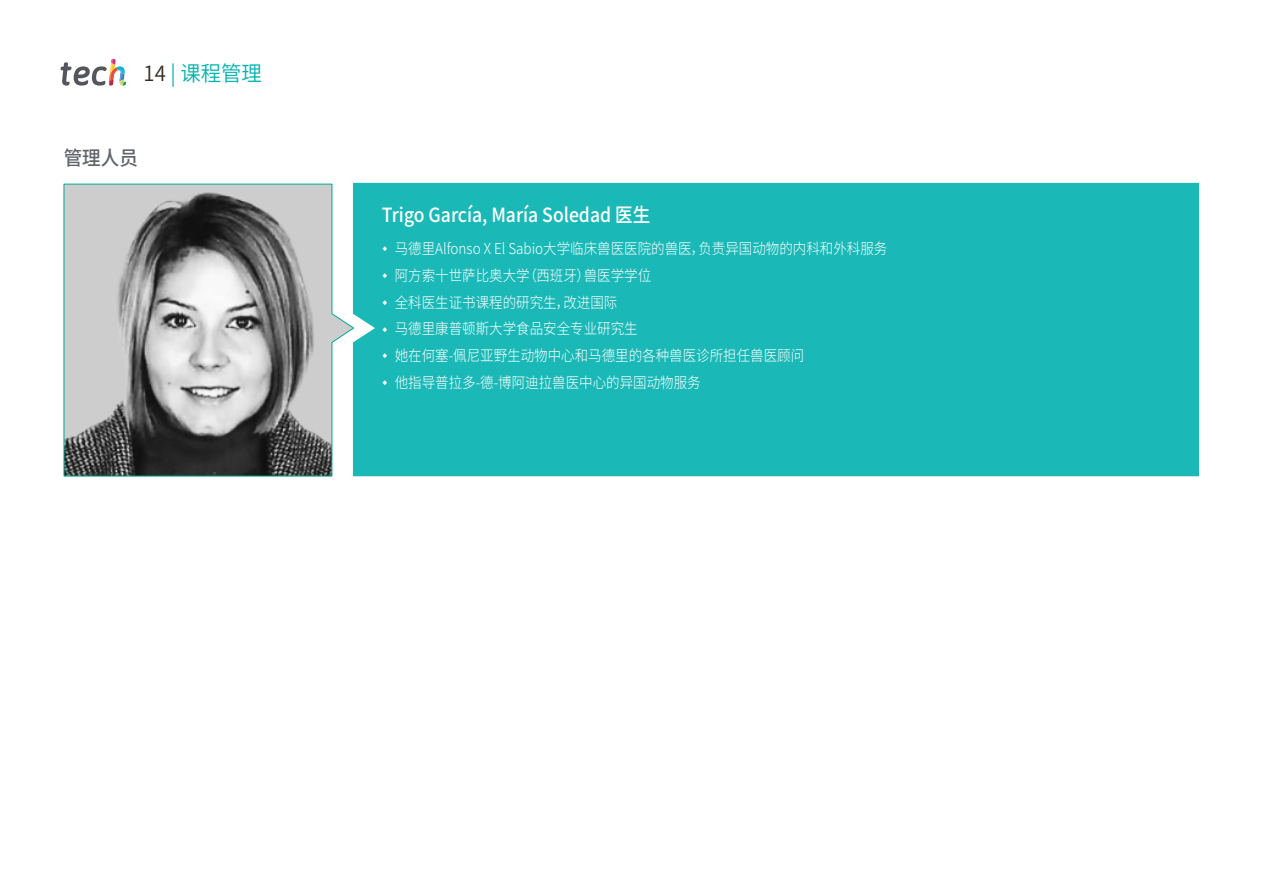
<style>
.page{position:relative;width:1263px;height:893px;background:#fff}
.page>*{position:absolute;margin:0;border:0;box-sizing:border-box;transform-origin:0 0}
.t1{font:21px "Source Han Sans CN";color:#00b2af}
.t2{font:500 19.5px "Source Han Sans CN";color:#fff;scale:.9 1}
.t3{font:500 19.5px "Source Han Sans CN";color:#61646a;scale:.95 1}
.t4{font:300 15px/26.7px "Source Han Sans CN";color:#fff;scale:.9 1}
.s1{color:#312e20}
</style>
<div class="page">
<div style="left:353px;top:183px;width:846px;height:293px;background:#1ab9b7"></div>
<svg style="left:64px;top:184px;width:290px;height:292px;background:#9c9e9e"></svg>
<svg style="left:61px;top:59px;width:65px;height:27px"></svg>
<svg style="left:383px;top:246px;width:4px;height:5px"></svg>
<svg style="left:383px;top:273px;width:4px;height:5px"></svg>
<svg style="left:383px;top:300px;width:4px;height:5px"></svg>
<svg style="left:383px;top:327px;width:4px;height:5px"></svg>
<svg style="left:383px;top:353px;width:4px;height:5px"></svg>
<svg style="left:383px;top:380px;width:4px;height:5px"></svg>
<h1 class="t1" style="left:144px;top:61px;width:120px"><span class="s1">14</span> | 课程管理</h1>
<h2 class="t3" style="left:64px;top:147px;width:80px">管理人员</h2>
<h2 class="t2" style="left:382px;top:204px;width:300px">Trigo García, María Soledad 医生</h2>
<p class="t4" style="left:395px;top:235px;width:549px">马德里Alfonso X El Sabio大学临床兽医医院的兽医，负责异国动物的内科和外科服务阿方索十世萨比奥大学（西班牙）兽医学学位<br>全科医生证书课程的研究生，改进国际<br>马德里康普顿斯大学食品安全专业研究生<br>她在何塞-佩尼亚野生动物中心和马德里的各种兽医诊所担任兽医顾问<br>他指导普拉多-德-博阿迪拉兽医中心的异国动物服务</p>
</div>
